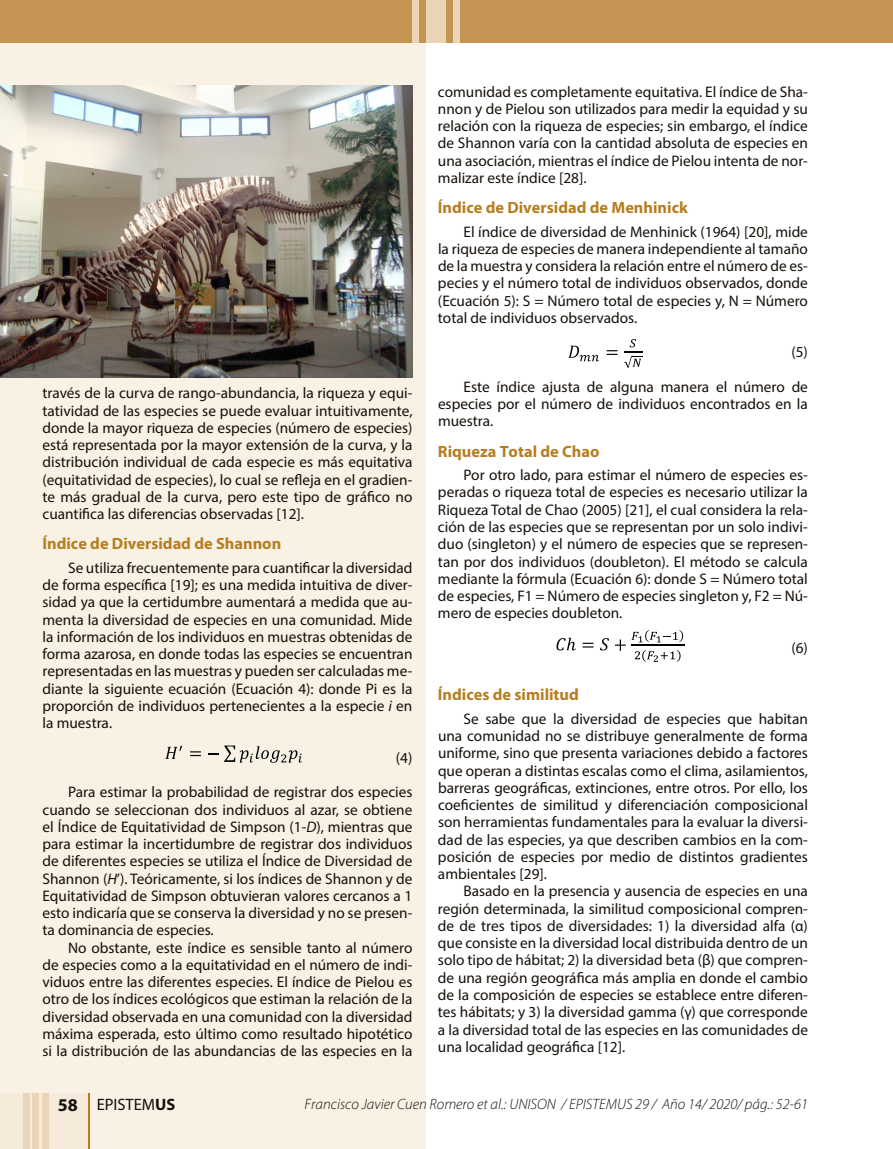
<style>
.page{position:relative;width:893px;height:1149px;background:#fff}
.page>*{position:absolute;margin:0;border:0;box-sizing:border-box;transform-origin:0 0}
.t1{font:16.5px "Myriad Pro";color:#16100a}
.t2{font:700 16.35px "Myriad Pro";color:#b77e20}
.t3{font:15.3px/17.2px "Myriad Pro";color:#16100a;text-align:justify}
.t4{font:italic 300 15px "Myriad Pro";color:#16100a}
.s1{font-style:italic}
.s2{font-weight:700;font-size:18px}
.s3{font-weight:700}
</style>
<div class="page">
<div style="left:0;top:0;width:425px;height:1148px;background:#f9f1e4"></div>
<div style="left:0;top:0;width:893px;height:43px;background:#c49453"></div>
<div style="left:426px;top:0;width:20px;height:43px;background:#ebd5b7"></div>
<div style="left:413px;top:0;width:6px;height:43px;background:#ebd5b7"></div>
<div style="left:453px;top:0;width:6px;height:43px;background:#ebd5b7"></div>
<svg style="left:166px;top:745px;width:16px;height:13px"></svg>
<svg style="left:190px;top:751px;width:11px;height:4px"></svg>
<svg style="left:209px;top:745px;width:93px;height:17px"></svg>
<svg style="left:568px;top:345px;width:31px;height:16px"></svg>
<svg style="left:607px;top:350px;width:10px;height:5px"></svg>
<svg style="left:624px;top:339px;width:18px;height:29px"></svg>
<svg style="left:556px;top:637px;width:20px;height:13px"></svg>
<svg style="left:583px;top:642px;width:10px;height:5px"></svg>
<svg style="left:600px;top:638px;width:9px;height:12px"></svg>
<svg style="left:615px;top:630px;width:68px;height:31px"></svg>
<hr style="left:631px;top:644px;width:53px;height:1px;background:#000609">
<img style="left:0;top:85px;width:412px;height:292px">
<div style="left:0;top:1092px;width:89px;height:56px;background:#f6ebda"></div>
<div style="left:23px;top:1092px;width:6px;height:56px;background:#ebd5b7"></div>
<div style="left:32px;top:1092px;width:7px;height:56px;background:#ebd5b7"></div>
<div style="left:42px;top:1092px;width:6px;height:56px;background:#ebd5b7"></div>
<hr style="left:88px;top:1092px;width:1px;height:56px;background:#b77e20">
<p class="t3" style="left:43px;top:384px;width:371px">través de la curva de rango-abundancia, la riqueza y equi&shy;tatividad de las especies se puede evaluar intuitivamente, donde la mayor riqueza de especies (número de especies) está representada por la mayor extensión de la curva, y la distribución individual de cada especie es más equitativa (equitatividad de especies), lo cual se refleja en el gradien&shy;te más gradual de la curva, pero este tipo de gráfico no cuantifica las diferencias observadas [12].</p>
<p class="t2" style="left:43px;top:533px;width:240px">Índice de Diversidad de Shannon</p>
<p class="t3" style="left:43px;top:558px;width:371px;text-indent:26px">Se utiliza frecuentemente para cuantificar la diversidad de forma específica [19]; es una medida intuitiva de diver&shy;sidad ya que la certidumbre aumentará a medida que au&shy;menta la diversidad de especies en una comunidad. Mide la información de los individuos en muestras obtenidas de forma azarosa, en donde todas las especies se encuentran representadas en las muestras y pueden ser calculadas me&shy;diante la siguiente ecuación (Ecuación 4): donde Pi es la proporción de individuos pertenecientes a la especie <span class="s1">i</span> en la muestra.</p>
<p class="t3" style="left:396px;top:748px;width:18px">(4)</p>
<p class="t3" style="left:43px;top:783px;width:371px;text-indent:26px">Para estimar la probabilidad de registrar dos especies cuando se seleccionan dos individuos al azar, se obtiene el Índice de Equitatividad de Simpson (1-<span class="s1">D</span>), mientras que para estimar la incertidumbre de registrar dos individuos de diferentes especies se utiliza el Índice de Diversidad de Shannon (<span class="s1">H</span>’). Teóricamente, si los índices de Shannon y de Equitatividad de Simpson obtuvieran valores cercanos a 1 esto indicaría que se conserva la diversidad y no se presen&shy;ta dominancia de especies.</p>
<p class="t3" style="left:43px;top:938px;width:371px;text-indent:26px">No obstante, este índice es sensible tanto al número de especies como a la equitatividad en el número de indi&shy;viduos entre las diferentes especies. El índice de Pielou es otro de los índices ecológicos que estiman la relación de la diversidad observada en una comunidad con la diversidad máxima esperada, esto último como resultado hipotético si la distribución de las abundancias de las especies en la</p>
<p class="t3" style="left:438px;top:82px;width:371px">comunidad es completamente equitativa. El índice de Sha&shy;nnon y de Pielou son utilizados para medir la equidad y su relación con la riqueza de especies; sin embargo, el índice de Shannon varía con la cantidad absoluta de especies en una asociación, mientras el índice de Pielou intenta de nor&shy;malizar este índice [28].</p>
<p class="t2" style="left:438px;top:197px;width:251px">Índice de Diversidad de Menhinick</p>
<p class="t3" style="left:438px;top:222px;width:371px;text-indent:26px">El índice de diversidad de Menhinick (1964) [20], mide la riqueza de especies de manera independiente al tamaño de la muestra y considera la relación entre el número de es&shy;pecies y el número total de individuos observados, donde (Ecuación 5): S = Número total de especies y, N = Número total de individuos observados.</p>
<p class="t3" style="left:791px;top:343px;width:18px">(5)</p>
<p class="t3" style="left:438px;top:378px;width:371px;text-indent:26px">Este índice ajusta de alguna manera el número de especies por el número de individuos encontrados en la muestra.</p>
<p class="t2" style="left:438px;top:440px;width:163px">Riqueza Total de Chao</p>
<p class="t3" style="left:438px;top:466px;width:371px;text-indent:26px">Por otro lado, para estimar el número de especies es&shy;peradas o riqueza total de especies es necesario utilizar la Riqueza Total de Chao (2005) [21], el cual considera la rela&shy;ción de las especies que se representan por un solo indivi&shy;duo (singleton) y el número de especies que se represen&shy;tan por dos individuos (doubleton). El método se calcula mediante la fórmula (Ecuación 6): donde S = Número total de especies, F1 = Número de especies singleton y, F2 = Nú&shy;mero de especies doubleton.</p>
<p class="t3" style="left:791px;top:638px;width:18px">(6)</p>
<p class="t2" style="left:438px;top:683px;width:142px">Índices de similitud</p>
<p class="t3" style="left:438px;top:709px;width:371px;text-indent:26px">Se sabe que la diversidad de especies que habitan una comunidad no se distribuye generalmente de forma uniforme, sino que presenta variaciones debido a factores que operan a distintas escalas como el clima, asilamientos, barreras geográficas, extinciones, entre otros. Por ello, los coeficientes de similitud y diferenciación composicional son herramientas fundamentales para la evaluar la diversi&shy;dad de las especies, ya que describen cambios en la com&shy;posición de especies por medio de distintos gradientes ambientales [29].</p>
<p class="t3" style="left:438px;top:882px;width:371px;text-indent:26px">Basado en la presencia y ausencia de especies en una región determinada, la similitud composicional compren&shy;de de tres tipos de diversidades: 1) la diversidad alfa (α) que consiste en la diversidad local distribuida dentro de un solo tipo de hábitat; 2) la diversidad beta (β) que compren&shy;de una región geográfica más amplia en donde el cambio de la composición de especies se establece entre diferen&shy;tes hábitats; y 3) la diversidad gamma (γ) que corresponde a la diversidad total de las especies en las comunidades de una localidad geográfica [12].</p>
<p class="t1" style="left:58px;top:1093px;width:119px"><span class="s2">58</span> EPISTEM<span class="s3">US</span></p>
<p class="t4" style="left:305px;top:1094px;width:505px">Francisco Javier Cuen Romero et al.: UNISON / EPISTEMUS 29 / Año 14/ 2020/ pág.: 52-61</p>
</div>
